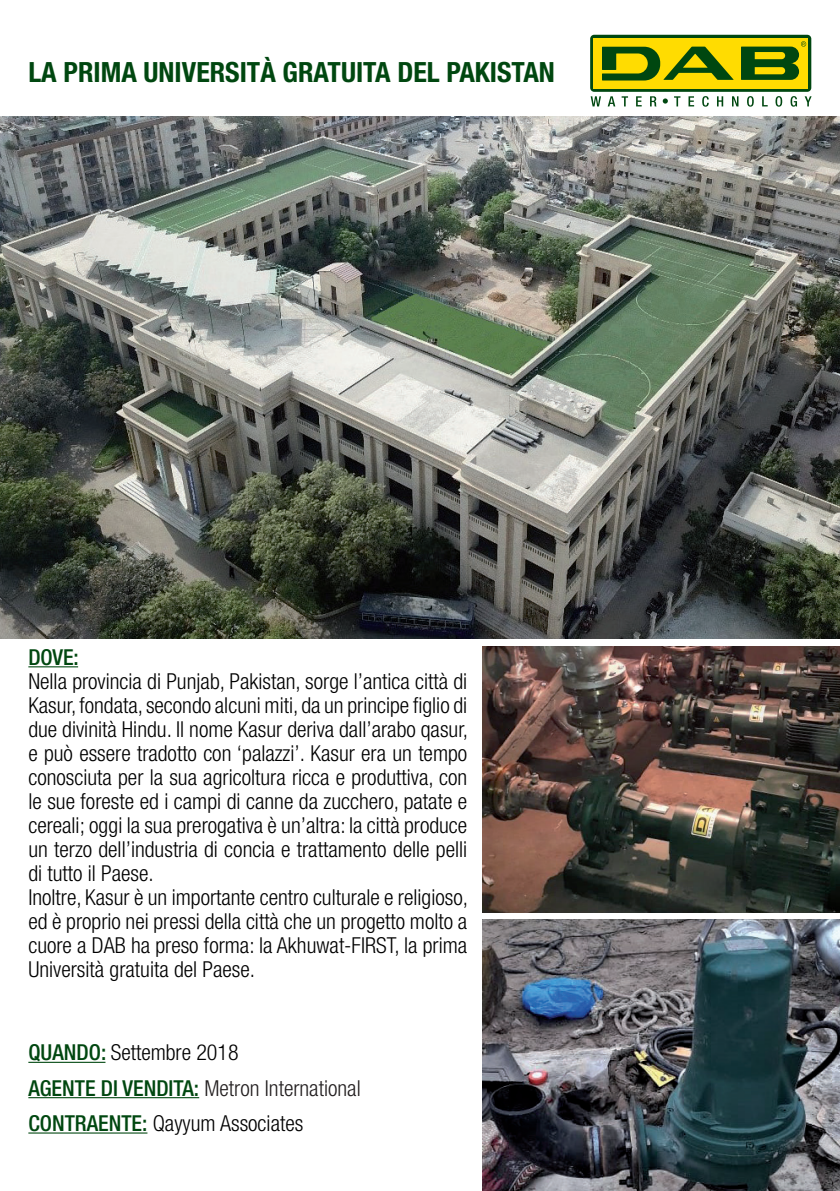
<style>
.page{position:relative;width:840px;height:1191px;background:#fff}
.page>*{position:absolute;margin:0;border:0;box-sizing:border-box;transform-origin:0 0}
.t1{font:700 condensed 27.8px "Helvetica Neue LT";color:#004710}
.t2{font:300 condensed 22px/24px "Helvetica Neue LT";color:#000}
.t3{font:500 condensed 22px/35.4px "Helvetica Neue LT";color:#004710}
.s1{font-weight:300;color:#000}
.s2{font-weight:300;color:#231f20}
</style>
<div class="page">
<svg style="left:590px;top:96px;width:10px;height:10px"></svg>
<svg style="left:607px;top:96px;width:8px;height:10px"></svg>
<svg style="left:621px;top:96px;width:6px;height:10px"></svg>
<svg style="left:636px;top:96px;width:5px;height:10px"></svg>
<svg style="left:650px;top:96px;width:6px;height:10px"></svg>
<svg style="left:674px;top:96px;width:6px;height:10px"></svg>
<svg style="left:688px;top:96px;width:5px;height:10px"></svg>
<svg style="left:702px;top:96px;width:6px;height:11px"></svg>
<svg style="left:717px;top:96px;width:5px;height:10px"></svg>
<svg style="left:732px;top:96px;width:6px;height:10px"></svg>
<svg style="left:747px;top:96px;width:6px;height:11px"></svg>
<svg style="left:762px;top:96px;width:5px;height:10px"></svg>
<svg style="left:775px;top:96px;width:6px;height:11px"></svg>
<svg style="left:790px;top:96px;width:6px;height:11px"></svg>
<svg style="left:804px;top:96px;width:7px;height:10px"></svg>
<div style="left:590px;top:35px;width:220px;height:57px;background:linear-gradient(to right,#004710,#004710);border-radius:4px"></div>
<div style="left:593px;top:38px;width:214px;height:50px;background:#ffdc01"></div>
<svg style="left:662px;top:98px;width:5px;height:6px"></svg>
<svg style="left:741px;top:41px;width:64px;height:39px"></svg>
<svg style="left:602px;top:47px;width:131px;height:33px"></svg>
<img style="left:0;top:116px;width:839px;height:522px">
<img style="left:482px;top:646px;width:357px;height:266px">
<img style="left:482px;top:919px;width:357px;height:272px">
<hr style="left:28px;top:666px;width:50px;height:1px;background:#004710">
<hr style="left:28px;top:1061px;width:77px;height:1px;background:#004710">
<hr style="left:28px;top:1097px;width:171px;height:1px;background:#004710">
<hr style="left:28px;top:1132px;width:119px;height:1px;background:#004710">
<p class="t1" style="left:28px;top:55px;width:528px">LA PRIMA UNIVERSITÀ GRATUITA DEL PAKISTAN</p>
<p class="t3" style="left:28px;top:639px;width:52px">DOVE:</p>
<p class="t2" style="left:28px;top:668px;width:441px">Nella provincia di Punjab, Pakistan, sorge l’antica città di Kasur, fondata, secondo alcuni miti, da un principe figlio di due divinità Hindu. Il nome Kasur deriva dall’arabo qasur, e può essere tradotto con ‘palazzi’. Kasur era un tempo conosciuta per la sua agricoltura ricca e produttiva, con le sue foreste ed i campi di canne da zucchero, patate e cereali; oggi la sua prerogativa è un’altra: la città produce un terzo dell’industria di concia e trattamento delle pelli di tutto il Paese.<br>Inoltre, Kasur è un importante centro culturale e religioso, ed è proprio nei pressi della città che un progetto molto a cuore a DAB ha preso forma: la Akhuwat-FIRST, la prima Università gratuita del Paese.</p>
<p class="t3" style="left:28px;top:1034px;width:333px">QUANDO: <span class="s1">Settembre 2018<br></span>AGENTE DI VENDITA: <span class="s2">Metron International<br></span>CONTRAENTE: <span class="s1">Qayyum Associates</span></p>
</div>
